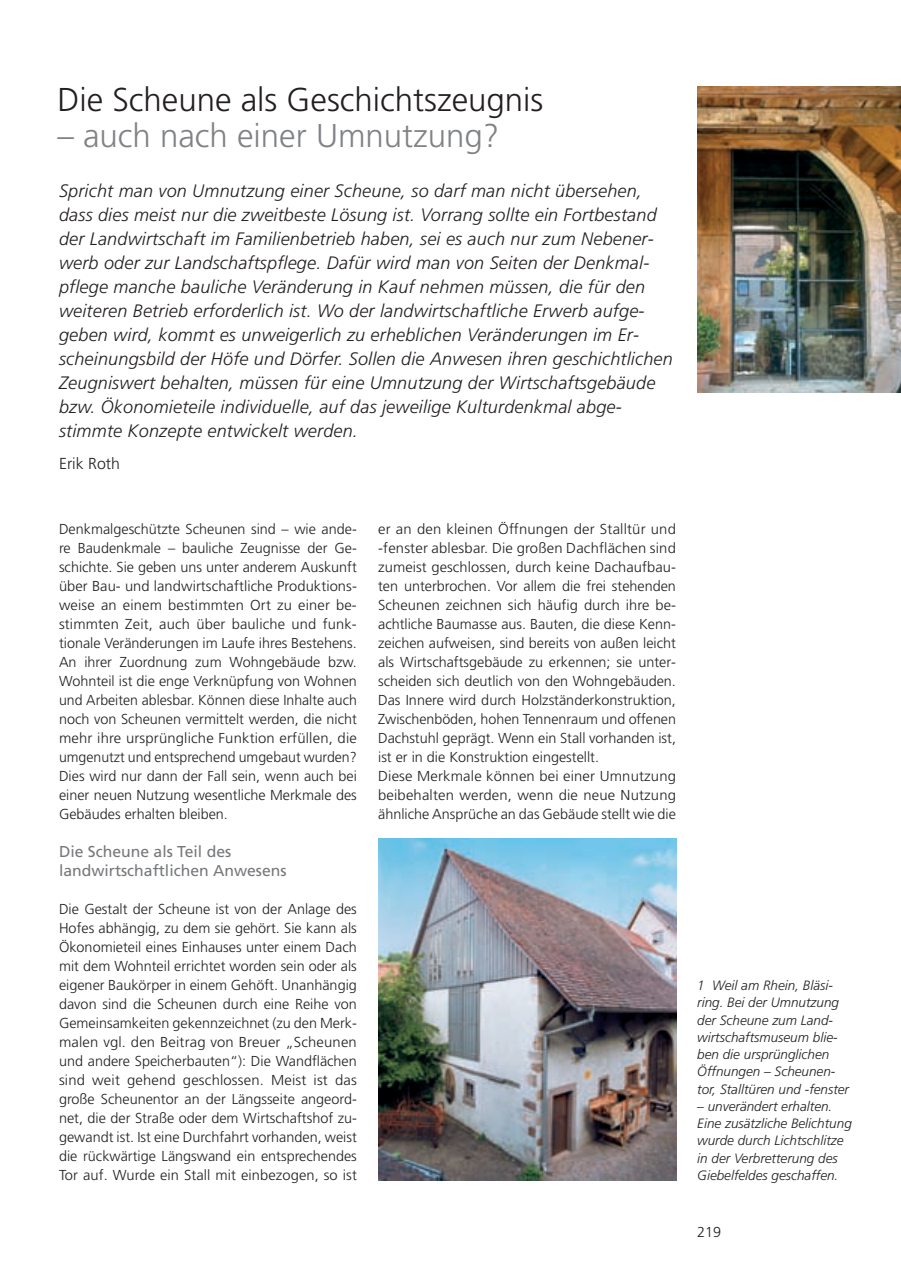
<style>
.page{position:relative;width:901px;height:1288px;background:#fff}
.page>*{position:absolute;margin:0;border:0;box-sizing:border-box;transform-origin:0 0}
.t1{font:300 33px "Frutiger";color:#231f20}
.t2{font:300 33px "Frutiger";color:#808285}
.t3{font:italic 300 18px/24px "Frutiger";letter-spacing:.01em;color:#231f20}
.t4{font:300 15.9px "Frutiger";color:#231f20}
.t5{font:15.75px/19px "Frutiger";color:#76787b}
.t6{font:300 14.4px/19px "Frutiger";color:#231f20;text-align:justify}
.t7{font:italic 300 13.5px/17.2px "Frutiger";color:#231f20}
</style>
<div class="page">
<img style="left:697px;top:87px;width:203px;height:306px">
<img style="left:378px;top:838px;width:298px;height:342px">
<p class="t1" style="left:57px;top:87px;width:487px">Die Scheune als Geschichtszeugnis</p>
<p class="t2" style="left:57px;top:123px;width:443px">– auch nach einer Umnutzung?</p>
<p class="t3" style="left:59px;top:180px;width:615px">Spricht man von Umnutzung einer Scheune, so darf man nicht übersehen, dass dies meist nur die zweitbeste Lösung ist. Vorrang sollte ein Fortbestand der Landwirtschaft im Familienbetrieb haben, sei es auch nur zum Nebener&shy;werb oder zur Landschaftspflege. Dafür wird man von Seiten der Denkmal&shy;pflege manche bauliche Veränderung in Kauf nehmen müssen, die für den weiteren Betrieb erforderlich ist. Wo der landwirtschaftliche Erwerb aufge - geben wird, kommt es unweigerlich zu erheblichen Veränderungen im Er&shy;scheinungsbild der Höfe und Dörfer. Sollen die Anwesen ihren geschichtlichen Zeugniswert behalten, müssen für eine Umnutzung der Wirtschaftsgebäude bzw. Ökonomieteile individuelle, auf das jeweilige Kulturdenkmal abge&shy;stimmte Konzepte entwickelt werden.</p>
<p class="t4" style="left:59px;top:457px;width:62px">Erik Roth</p>
<p class="t6" style="left:59px;top:521px;width:299px">Denkmalgeschützte Scheunen sind – wie ande&shy;re Baudenkmale – bauliche Zeugnisse der Ge&shy;schichte. Sie geben uns unter anderem Auskunft über Bau- und landwirtschaftliche Produktions&shy;weise an einem bestimmten Ort zu einer be&shy;stimmten Zeit, auch über bauliche und funk - tionale Veränderungen im Laufe ihres Bestehens.<br>An ihrer Zuordnung zum Wohngebäude bzw.<br>Wohnteil ist die enge Verknüpfung von Wohnen und Arbeiten ablesbar. Können diese Inhalte auch noch von Scheunen vermittelt werden, die nicht mehr ihre ursprüngliche Funktion erfüllen, die umgenutzt und entsprechend umgebaut wurden?<br>Dies wird nur dann der Fall sein, wenn auch bei einer neuen Nutzung wesentliche Merkmale des Gebäudes erhalten bleiben.</p>
<p class="t5" style="left:59px;top:843px;width:229px">Die Scheune als Teil des landwirtschaftlichen Anwesens</p>
<p class="t6" style="left:59px;top:900px;width:299px">Die Gestalt der Scheune ist von der Anlage des Hofes abhängig, zu dem sie gehört. Sie kann als Ökonomieteil eines Einhauses unter einem Dach mit dem Wohnteil errichtet worden sein oder als eigener Baukörper in einem Gehöft. Unanhängig davon sind die Scheunen durch eine Reihe von Gemeinsamkeiten gekennzeichnet (zu den Merk - malen vgl. den Beitrag von Breuer „Scheunen und andere Speicherbauten“): Die Wandflächen sind weit gehend geschlossen. Meist ist das große Scheunentor an der Längsseite angeord&shy;net, die der Straße oder dem Wirtschaftshof zu&shy;gewandt ist. Ist eine Durchfahrt vorhanden, weist die rückwärtige Längswand ein entsprechendes Tor auf. Wurde ein Stall mit einbezogen, so ist</p>
<p class="t6" style="left:378px;top:521px;width:299px;text-align:left">er an den kleinen Öffnungen der Stalltür und -fenster ablesbar. Die großen Dachflächen sind zumeist geschlossen, durch keine Dachaufbau&shy;ten unterbrochen. Vor allem die frei stehenden Scheunen zeichnen sich häufig durch ihre be&shy;achtliche Baumasse aus. Bauten, die diese Kenn&shy;zeichen aufweisen, sind bereits von außen leicht als Wirtschaftsgebäude zu erkennen; sie unter&shy;scheiden sich deutlich von den Wohngebäuden.<br>Das Innere wird durch Holzständerkonstruktion, Zwischenböden, hohen Tennenraum und offenen Dachstuhl geprägt. Wenn ein Stall vorhanden ist, ist er in die Konstruktion eingestellt.<br>Diese Merkmale können bei einer Umnutzung beibehalten werden, wenn die neue Nutzung ähnliche Ansprüche an das Gebäude stellt wie die</p>
<p class="t7" style="left:697px;top:977px;width:153px">1 Weil am Rhein, Bläsi&shy;ring. Bei der Umnutzung der Scheune zum Land&shy;wirtschaftsmuseum blie&shy;ben die ursprünglichen<br>Öffnungen – Scheunen&shy;tor, Stalltüren und -fenster</p>
<p class="t7" style="left:697px;top:1098px;width:156px">– unverändert erhalten.<br>Eine zusätzliche Belichtung wurde durch Lichtschlitze in der Verbretterung des<br>Giebelfeldes geschaffen.</p>
<p class="t6" style="left:697px;top:1223px;width:26px">219</p>
</div>
